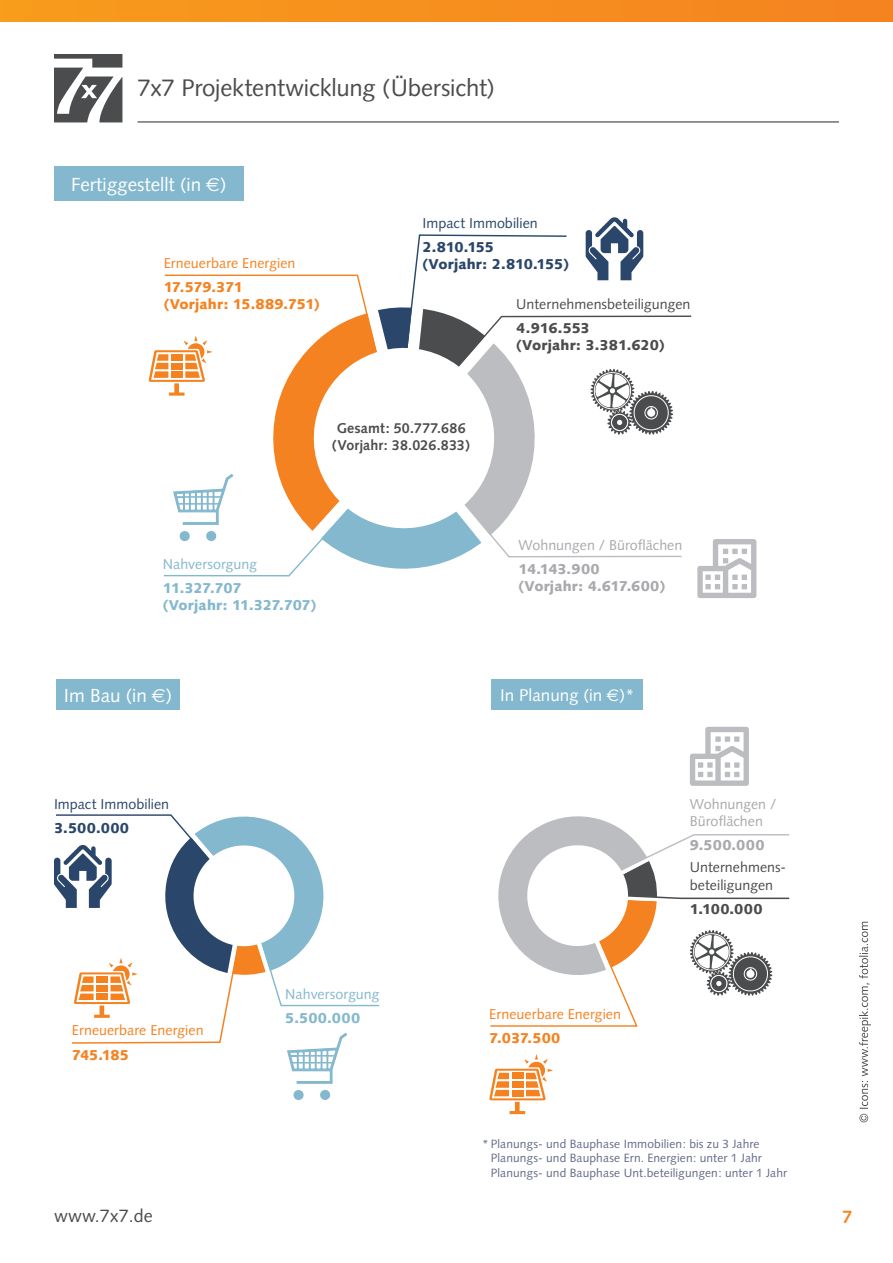
<style>
.page{position:relative;width:893px;height:1263px;background:#fff}
.page>*{position:absolute;margin:0;border:0;box-sizing:border-box;transform-origin:0 0}
.t1{font:24px "Syntax";letter-spacing:-.01em;color:#4b4c4d}
.t2{font:18.9px "Syntax";color:#fff}
.t3{font:18px "Syntax";color:#4b4c4d}
.t4{font:700 18px "Syntax";color:#f58220}
.t5{font:16.95px "Syntax";color:#fff}
.t6{font:14.25px "Syntax";letter-spacing:.005em;color:#f58220}
.t7{font:14.25px/17.1px "Syntax";letter-spacing:.005em;color:#4b4c4d}
.t8{font:900 14.25px/17.1px "Syntax";letter-spacing:-.005em;color:#f58220}
.t9{font:14.25px/17.1px "Syntax";color:#a8a9ad}
.t10{font:900 14.25px/17.1px "Syntax";letter-spacing:-.015em;color:#84b8ce}
.t11{font:900 14.25px/17.1px "Syntax";letter-spacing:.01em;color:#a8a9ad}
.t12{font:900 14.25px "Syntax";letter-spacing:-.005em;color:#2a466a}
.t13{font:900 14.25px/17.1px "Syntax";color:#4b4c4d}
.t14{font:700 14.25px/17.1px "Syntax";letter-spacing:.015em;color:#4b4c4d;text-align:center}
.t15{font:14.25px "Syntax";letter-spacing:.005em;color:#2a466a}
.t16{font:14.25px "Syntax";letter-spacing:.005em;color:#84b8ce}
.t17{font:12px/14.4px "Syntax";letter-spacing:.01em;color:#636a88}
.s1{font-family:"Euro Sans"}
</style>
<div class="page">
<div style="left:0;top:0;width:893px;height:21px;background:#f68f1e"></div>
<hr style="left:137px;top:121px;width:702px;height:2px;background:#4b4c4d">
<svg style="left:54px;top:54px;width:68px;height:68px"></svg>
<svg style="left:859px;top:922px;width:12px;height:200px"></svg>
<svg style="left:320px;top:1090px;width:10px;height:10px"></svg>
<svg style="left:293px;top:1090px;width:11px;height:10px"></svg>
<div style="left:54px;top:167px;width:190px;height:34px;background:#84b8ce"></div>
<div style="left:56px;top:679px;width:124px;height:31px;background:#84b8ce"></div>
<div style="left:492px;top:679px;width:151px;height:31px;background:#84b8ce"></div>
<svg style="left:489px;top:1054px;width:64px;height:60px"></svg>
<svg style="left:690px;top:727px;width:59px;height:59px"></svg>
<svg style="left:149px;top:217px;width:607px;height:381px"></svg>
<svg style="left:54px;top:814px;width:326px;height:270px"></svg>
<svg style="left:490px;top:816px;width:300px;height:211px"></svg>
<h1 class="t1" style="left:137px;top:74px;width:359px">7x7 Projektentwicklung (Übersicht)</h1>
<h2 class="t2" style="left:71px;top:173px;width:157px">Fertiggestellt (in <span class="s1">€</span>)</h2>
<p class="t15" style="left:423px;top:215px;width:117px">Impact Immobilien</p>
<p class="t12" style="left:423px;top:239px;width:73px">2.810.155</p>
<p class="t6" style="left:164px;top:255px;width:133px">Erneuerbare Energien</p>
<p class="t12" style="left:423px;top:256px;width:148px">(Vorjahr: 2.810.155)</p>
<p class="t8" style="left:164px;top:279px;width:158px">17.579.371<br>(Vorjahr: 15.889.751)</p>
<p class="t7" style="left:516px;top:296px;width:176px">Unternehmensbeteiligungen</p>
<p class="t13" style="left:516px;top:320px;width:150px">4.916.553<br>(Vorjahr: 3.381.620)</p>
<p class="t14" style="left:332px;top:420px;width:139px">Gesamt: 50.777.686 (Vorjahr: 38.026.833)</p>
<p class="t16" style="left:163px;top:555px;width:96px">Nahversorgung</p>
<p class="t10" style="left:163px;top:579px;width:155px">11.327.707<br>(Vorjahr: 11.327.707)</p>
<p class="t9" style="left:519px;top:536px;width:165px">Wohnungen / Büroflächen</p>
<p class="t11" style="left:519px;top:560px;width:148px">14.143.900 (Vorjahr: 4.617.600)</p>
<h2 class="t2" style="left:64px;top:684px;width:110px">Im Bau (in <span class="s1">€</span>)</h2>
<h3 class="t5" style="left:500px;top:685px;width:136px">In Planung (in <span class="s1">€</span>)*</h3>
<p class="t15" style="left:54px;top:795px;width:117px">Impact Immobilien</p>
<p class="t12" style="left:54px;top:819px;width:77px">3.500.000</p>
<p class="t6" style="left:72px;top:1022px;width:133px">Erneuerbare Energien</p>
<p class="t8" style="left:72px;top:1046px;width:59px">745.185</p>
<p class="t16" style="left:285px;top:985px;width:96px">Nahversorgung</p>
<p class="t10" style="left:285px;top:1010px;width:77px">5.500.000</p>
<p class="t6" style="left:489px;top:1005px;width:133px">Erneuerbare Energien</p>
<p class="t8" style="left:489px;top:1029px;width:73px">7.037.500</p>
<p class="t9" style="left:690px;top:796px;width:88px">Wohnungen /<br>Büroflächen</p>
<p class="t11" style="left:690px;top:837px;width:76px">9.500.000</p>
<p class="t7" style="left:690px;top:859px;width:98px">Unternehmens&shy;beteiligungen</p>
<p class="t13" style="left:690px;top:900px;width:74px">1.100.000</p>
<p class="t17" style="left:491px;top:1136px;width:298px;text-indent:-9px">* Planungs- und Bauphase Immobilien: bis zu 3 Jahre<br>Planungs- und Bauphase Ern. Energien: unter 1 Jahr<br>Planungs- und Bauphase Unt.beteiligungen: unter 1 Jahr</p>
<h3 class="t3" style="left:54px;top:1205px;width:100px">www.7x7.de</h3>
<h3 class="t4" style="left:843px;top:1206px;width:12px">7</h3>
</div>
